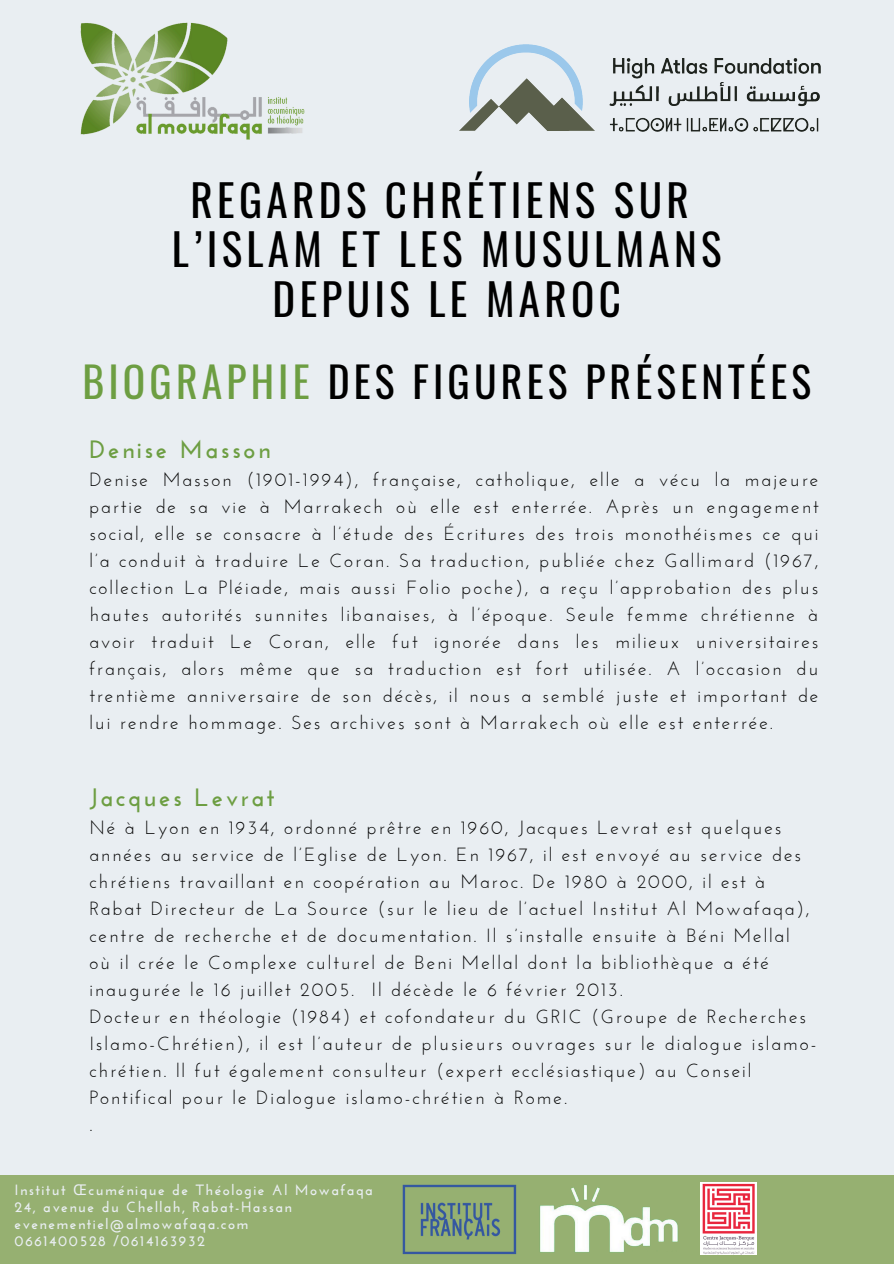
<style>
.page{position:relative;width:894px;height:1264px;background:#fff}
.page>*{position:absolute;margin:0;border:0;box-sizing:border-box;transform-origin:0 0}
.t1{font:43.2px/49.5px "Oswald";letter-spacing:.1em;color:#000;text-align:center}
.t2{font:41.7px "Oswald";letter-spacing:.1em;color:#000}
.t3{font:700 25.05px "Josefin Sans";letter-spacing:.1em;color:#6d9e42}
.t4{font:19.05px/27px "Josefin Sans";letter-spacing:.1em;color:#000;text-align:justify}
.t5{font:700 14.85px "Josefin Sans";letter-spacing:.1em;color:#e9eef2}
.s1{color:#6d9e42}
.s2{font-family:"Noto Sans";font-weight:400}
</style>
<div class="page">
<div style="left:0;top:0;width:893px;height:1263px;background:#e9eef2"></div>
<div style="left:0;top:1174px;width:893px;height:89px;background:#96b071"></div>
<img style="left:402px;top:1184px;width:114px;height:70px">
<img style="left:540px;top:1185px;width:138px;height:68px">
<img style="left:700px;top:1182px;width:56px;height:72px">
<img style="left:80px;top:22px;width:225px;height:118px">
<img style="left:459px;top:44px;width:361px;height:87px">
<h1 class="t1" style="left:172px;top:173px;width:551px">REGARDS CHRÉTIENS SUR<br>L’ISLAM ET LES MUSULMANS<br>DEPUIS LE MAROC</h1>
<p class="t2" style="left:82px;top:349px;width:730px"><span class="s1">BIOGRAPHIE</span> DES FIGURES PRÉSENTÉES</p>
<p class="t3" style="left:89px;top:439px;width:182px">Denise Masson</p>
<p class="t4" style="left:89px;top:467px;width:730px">Denise Masson (1901-1994), française, catholique, elle a vécu la majeure partie de sa vie à Marrakech où elle est enterrée. Après un engagement social, elle se consacre à l’étude des Écritures des trois monothéismes ce qui l’a conduit à traduire Le Coran. Sa traduction, publiée chez Gallimard (1967, collection La Pléiade, mais aussi Folio poche), a reçu l’approbation des plus hautes autorités sunnites libanaises, à l’époque. Seule femme chrétienne à avoir traduit Le Coran, elle fut ignorée dans les milieux universitaires français, alors même que sa traduction est fort utilisée. A l’occasion du trentième anniversaire de son décès, il nous a semblé juste et important de lui rendre hommage. Ses archives sont à Marrakech où elle est enterrée.</p>
<p class="t3" style="left:89px;top:786px;width:186px">Jacques Levrat</p>
<p class="t4" style="left:89px;top:815px;width:728px;text-align:left">Né à Lyon en 1934, ordonné prêtre en 1960, Jacques Levrat est quelques années au service de l’Eglise de Lyon. En 1967, il est envoyé au service des chrétiens travaillant en coopération au Maroc. De 1980 à 2000, il est à Rabat Directeur de La Source (sur le lieu de l’actuel Institut Al Mowafaqa), centre de recherche et de documentation. Il s’installe ensuite à Béni Mellal<br>où il crée le Complexe culturel de Beni Mellal dont la bibliothèque a été inaugurée le 16 juillet 2005. Il décède le 6 février 2013.<br>Docteur en théologie (1984) et cofondateur du GRIC (Groupe de Recherches Islamo-Chrétien), il est l’auteur de plusieurs ouvrages sur le dialogue islamo&shy;chrétien. ll fut également consulteur (expert ecclésiastique) au Conseil Pontifical pour le Dialogue islamo-chrétien à Rome.<br>.</p>
<h1 class="t5" style="left:14px;top:1183px;width:359px">Institut <span class="s2">Œ</span>cuménique de Théologie Al Mowafaqa</h1>
<h2 class="t5" style="left:14px;top:1200px;width:279px">24, avenue du Chellah, Rabat-Hassan</h2>
<h2 class="t5" style="left:14px;top:1217px;width:235px">evenementiel@almowafaqa.com</h2>
<p class="t5" style="left:14px;top:1234px;width:192px">0661400528 /0614163932</p>
</div>
